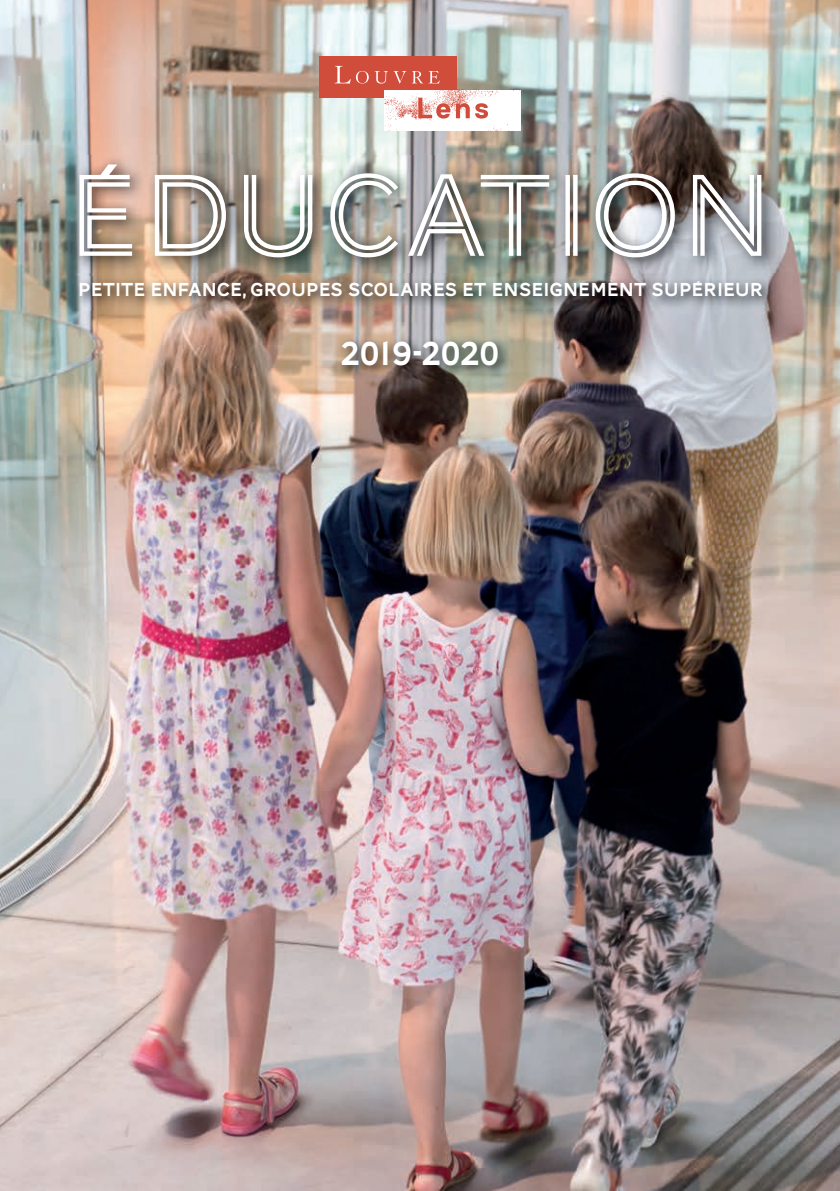
<style>
.page{position:relative;width:840px;height:1191px;background:#fff}
.page>*{position:absolute;margin:0;border:0;box-sizing:border-box;transform-origin:0 0}
.t1{font:120px "AW Conqueror Inline";color:#fff}
.t2{font:34.2px "AW Conqueror Carved One";color:#fff}
.t3{font:19.4px "AW Conqueror Carved One";color:#fff}
</style>
<div class="page">
<img style="left:0;top:0;width:839px;height:1191px">
<div style="left:319px;top:57px;width:137px;height:41px;background:#d04d3c"></div>
<svg style="left:334px;top:66px;width:105px;height:18px"></svg>
<img style="left:384px;top:90px;width:136px;height:40px">
<svg style="left:418px;top:98px;width:51px;height:21px"></svg>
<svg style="left:475px;top:103px;width:13px;height:16px"></svg>
<img style="left:71px;top:155px;width:707px;height:118px">
<img style="left:75px;top:276px;width:699px;height:35px">
<img style="left:337px;top:336px;width:173px;height:42px">
<h1 class="t1" style="left:67px;top:159px;width:708px">ÉDUCATION</h1>
<p class="t3" style="left:78px;top:280px;width:686px">PETITE ENFANCE, GROUPES SCOLAIRES ET ENSEIGNEMENT SUPÉRIEUR</p>
<h2 class="t2" style="left:340px;top:338px;width:160px">2019-2020</h2>
</div>
